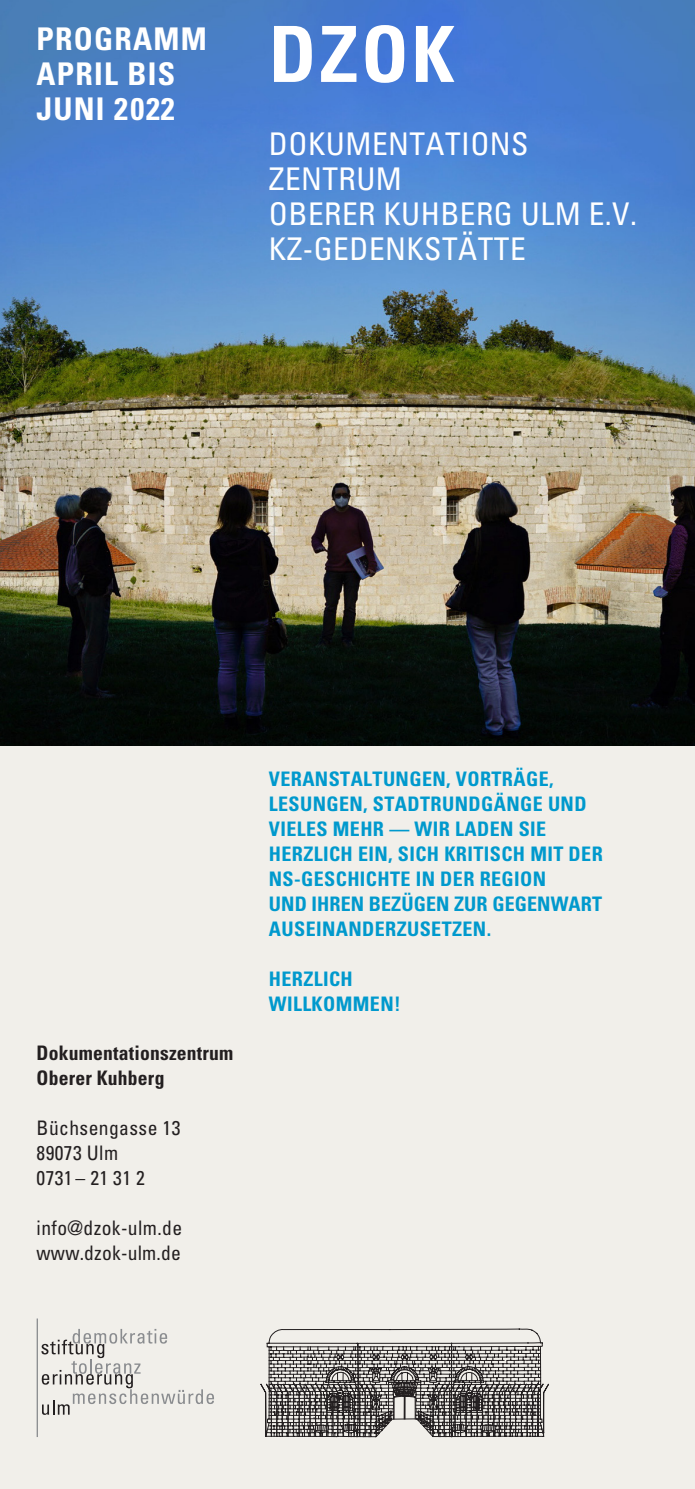
<style>
.page{position:relative;width:695px;height:1489px;background:#fff}
.page>*{position:absolute;margin:0;border:0;box-sizing:border-box;transform-origin:0 0}
.t1{font:700 condensed 77.5px "Univers";color:#fff}
.t2{font:condensed 31.25px/35px "Univers";letter-spacing:.015em;color:#fff}
.t3{font:700 condensed 31.25px/35px "Univers";letter-spacing:.04em;color:#fff}
.t4{font:700 condensed 20px/25px "Univers";letter-spacing:.02em;color:#0099cd}
.t5{font:condensed 20px/25px "Univers";letter-spacing:.02em;color:#231f20}
.t6{font:700 condensed 20px/25px "Univers";letter-spacing:.01em;color:#231f20}
</style>
<div class="page">
<div style="left:0;top:0;width:694px;height:1488px;background:#f1efea"></div>
<img style="left:0;top:0;width:694px;height:745px">
<svg style="left:260px;top:1328px;width:289px;height:110px"></svg>
<svg style="left:41px;top:1329px;width:173px;height:85px"></svg>
<hr style="left:37px;top:1318px;width:1px;height:118px;background:#8a8c8f">
<h2 class="t3" style="left:37px;top:21px;width:172px">PROGRAMM<br>APRIL BIS<br>JUNI 2022</h2>
<h1 class="t1" style="left:269px;top:7px;width:187px">DZOK</h1>
<h2 class="t2" style="left:269px;top:126px;width:369px">DOKUMENTATIONS<br>ZENTRUM<br>OBERER KUHBERG ULM E.V.<br>KZ-GEDENKSTÄTTE</h2>
<p class="t6" style="left:37px;top:1039px;width:198px">Dokumentationszentrum<br>Oberer Kuhberg</p>
<p class="t5" style="left:37px;top:1114px;width:145px">Büchsengasse 13<br>89073 Ulm<br>0731 – 21 31 2</p>
<p class="t5" style="left:37px;top:1214px;width:147px">info@dzok-ulm.de www.dzok-ulm.de</p>
<p class="t4" style="left:269px;top:766px;width:335px">VERANSTALTUNGEN, VORTRÄGE,<br>LESUNGEN, STADTRUNDGÄNGE UND<br>VIELES MEHR — WIR LADEN SIE<br>HERZLICH EIN, SICH KRITISCH MIT DER<br>NS-GESCHICHTE IN DER REGION<br>UND IHREN BEZÜGEN ZUR GEGENWART<br>AUSEINANDERZUSETZEN.</p>
<p class="t4" style="left:269px;top:966px;width:133px">HERZLICH<br>WILLKOMMEN!</p>
</div>
